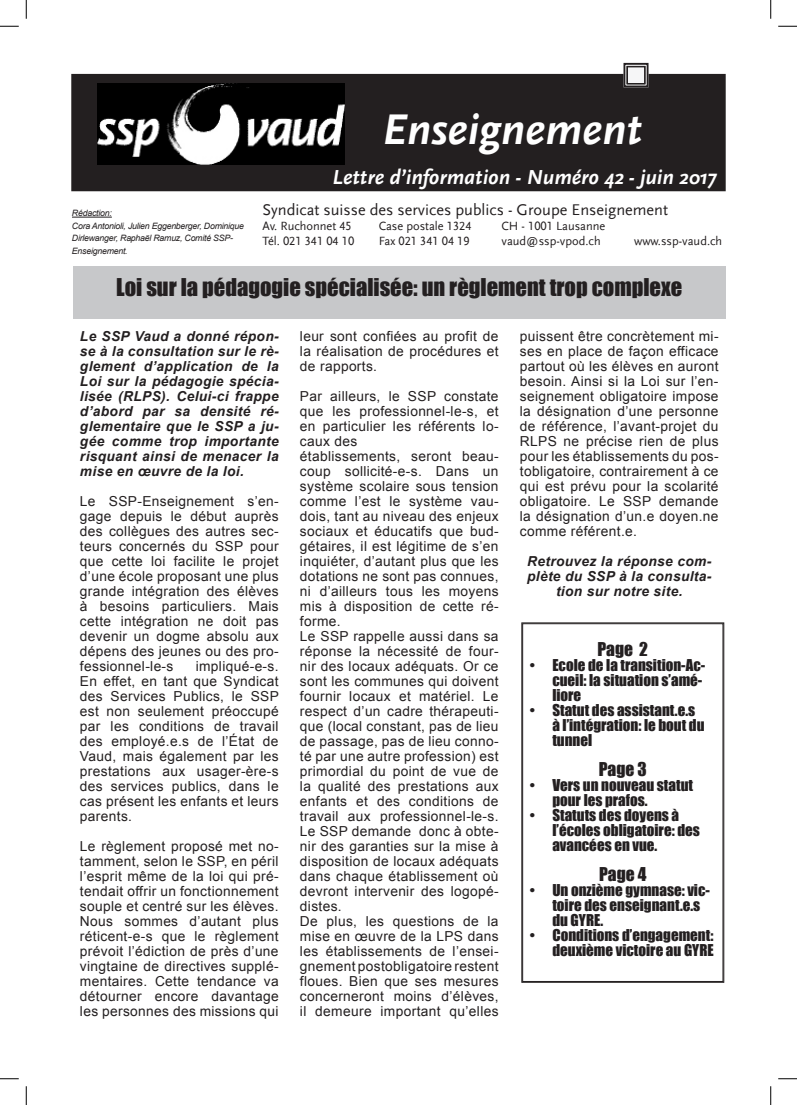
<style>
.page{position:relative;width:797px;height:1105px;background:#fff}
.page>*{position:absolute;margin:0;border:0;box-sizing:border-box;transform-origin:0 0}
.t1{font:italic 700 45px "Scala Sans";color:#fff}
.t2{font:22.5px "Impact";color:#231f20}
.t3{font:italic 700 21.25px "Scala Sans";color:#fff}
.t4{font:17.5px "Impact";color:#231f20}
.t5{font:16.25px "Scala Sans LF";color:#231f20}
.t6{font:15px/15px "Impact";color:#231f20}
.t7{font:13.75px/15px "Arial";letter-spacing:.025em;color:#231f20;text-align:justify}
.t8{font:italic 700 13.75px/15px "Arial";letter-spacing:.025em;color:#231f20;text-align:justify}
.t9{font:12.5px "Scala Sans LF";color:#231f20}
.t10{font:italic 8.75px/12.5px "Arial";letter-spacing:-.025em;color:#231f20}
</style>
<div class="page">
<div style="left:74px;top:76px;width:649px;height:113px;background:#231f20"></div>
<div style="left:71px;top:74px;width:654px;height:117px;border:5px solid #231f20"></div>
<img style="left:97px;top:84px;width:248px;height:80px">
<hr style="left:72px;top:217px;width:40px;height:1px;background:#231f20">
<svg style="left:382px;top:62px;width:267px;height:26px"></svg>
<div style="left:627px;top:67px;width:17px;height:17px;background:#f6f6f7"></div>
<div style="left:626px;top:66px;width:19px;height:18px;border:1px solid #231f20"></div>
<div style="left:73px;top:266px;width:652px;height:53px;background:#c7c8ca"></div>
<svg style="left:521px;top:622px;width:203px;height:361px"></svg>
<div style="left:522px;top:624px;width:201px;height:357px;border:1px solid #231f20"></div>
<svg style="left:0;top:25px;width:19px;height:2px"></svg>
<svg style="left:778px;top:25px;width:19px;height:2px"></svg>
<svg style="left:0;top:1078px;width:19px;height:1px"></svg>
<svg style="left:778px;top:1078px;width:19px;height:1px"></svg>
<svg style="left:25px;top:0;width:2px;height:19px"></svg>
<svg style="left:25px;top:1086px;width:2px;height:19px"></svg>
<svg style="left:770px;top:0;width:1px;height:19px"></svg>
<svg style="left:770px;top:1086px;width:1px;height:19px"></svg>
<h1 class="t1" style="left:382px;top:104px;width:261px">Enseignement</h1>
<h3 class="t3" style="left:332px;top:165px;width:385px">Lettre d’information - Numéro 42 - juin 2017</h3>
<p class="t10" style="left:72px;top:207px;width:173px">Rédaction:<br>Cora Antonioli, Julien Eggenberger, Dominique<br>Dirlewanger, Raphaël Ramuz, Comité SSP-<br>Enseignement.</p>
<p class="t5" style="left:262px;top:201px;width:407px">Syndicat suisse des services publics - Groupe Enseignement</p>
<p class="t9" style="left:262px;top:219px;width:91px">Av. Ruchonnet 45</p>
<p class="t9" style="left:379px;top:219px;width:94px">Case postale 1324</p>
<p class="t9" style="left:501px;top:219px;width:105px">CH - 1001 Lausanne</p>
<p class="t9" style="left:262px;top:234px;width:93px">Tél. 021 341 04 10</p>
<p class="t9" style="left:379px;top:234px;width:92px">Fax 021 341 04 19</p>
<p class="t9" style="left:501px;top:234px;width:101px">vaud@ssp-vpod.ch</p>
<p class="t9" style="left:634px;top:234px;width:90px">www.ssp-vaud.ch</p>
<h2 class="t2" style="left:116px;top:270px;width:567px">Loi sur la pédagogie spécialisée: un règlement trop complexe</h2>
<p class="t8" style="left:80px;top:329px;width:200px">Le SSP Vaud a donné répon&shy;se à la consultation sur le rè&shy;glement d’application de la Loi sur la pédagogie spécia&shy;lisée (RLPS). Celui-ci frappe d’abord par sa densité ré&shy;glementaire que le SSP a ju&shy;gée comme trop importante risquant ainsi de menacer la mise en œuvre de la loi.</p>
<p class="t7" style="left:80px;top:494px;width:200px">Le SSP-Enseignement s’en&shy;gage depuis le début auprès des collègues des autres sec&shy;teurs concernés du SSP pour que cette loi facilite le projet d’une école proposant une plus grande intégration des élèves à besoins particuliers. Mais cette intégration ne doit pas devenir un dogme absolu aux dépens des jeunes ou des pro&shy;fessionnel-le-s</p>
<p class="t7" style="left:300px;top:329px;width:200px">leur sont confiées au profit de la réalisation de procédures et de rapports.</p>
<p class="t7" style="left:300px;top:389px;width:200px;text-align:left">Par ailleurs, le SSP constate que les professionnel-le-s, et en particulier les référents lo&shy;caux des<br>établissements, seront beau&shy;coup sollicité-e-s. Dans un système scolaire sous tension comme l’est le système vau&shy;dois, tant au niveau des enjeux sociaux et éducatifs que bud&shy;gétaires, il est légitime de s’en inquiéter, d’autant plus que les dotations ne sont pas connues, ni d’ailleurs tous les moyens mis à disposition de cette ré&shy;forme.<br>Le SSP rappelle aussi dans sa réponse la nécessité de four&shy;nir des locaux adéquats. Or ce sont les communes qui doivent fournir locaux et matériel. Le respect d’un cadre thérapeuti&shy;que (local constant, pas de lieu de passage, pas de lieu conno&shy;té par une autre profession) est primordial du point de vue de la qualité des prestations aux enfants et des conditions de travail aux professionnel-le-s.<br>Le SSP demande donc à obte&shy;nir des garanties sur la mise à disposition de locaux adéquats dans chaque établissement où devront intervenir des logopé&shy;distes.<br>De plus, les questions de la mise en œuvre de la LPS dans les établissements de l’ensei&shy;gnement postobligatoire restent floues. Bien que ses mesures concerneront moins d’élèves, il demeure important qu’elles</p>
<p class="t7" style="left:520px;top:329px;width:200px">puissent être concrètement mi&shy;ses en place de façon efficace partout où les élèves en auront besoin. Ainsi si la Loi sur l’en&shy;seignement obligatoire impose la désignation d’une personne de référence, l’avant-projet du RLPS ne précise rien de plus pour les établissements du pos&shy;tobligatoire, contrairement à ce qui est prévu pour la scolarité obligatoire. Le SSP demande la désignation d’un.e doyen.ne comme référent.e.</p>
<p class="t8" style="left:527px;top:555px;width:186px;text-align:center">Retrouvez la réponse com&shy;plète du SSP à la consulta&shy;tion sur notre site.</p>
<p class="t4" style="left:597px;top:636px;width:52px">Page 2</p>
<p class="t6" style="left:552px;top:657px;width:154px;text-indent:-22px">• Ecole de la transition-Ac&shy;cueil: la situation s’amé&shy;liore</p>
<p class="t6" style="left:552px;top:702px;width:154px;text-indent:-22px">• Statut des assistant.e.s à l’intégration: le bout du tunnel</p>
<p class="t4" style="left:599px;top:756px;width:49px">Page 3</p>
<p class="t6" style="left:552px;top:777px;width:142px;text-indent:-22px">• Vers un nouveau statut pour les prafos.</p>
<p class="t6" style="left:552px;top:807px;width:149px;text-indent:-22px">• Statuts des doyens à l’écoles obligatoire: des avancées en vue.</p>
<p class="t4" style="left:599px;top:861px;width:49px">Page 4</p>
<p class="t6" style="left:552px;top:882px;width:159px;text-indent:-22px">• Un onzième gymnase: vic&shy;toire des enseignant.e.s du GYRE.</p>
<p class="t6" style="left:530px;top:927px;width:185px;text-align:right">• Conditions d’engagement: deuxième victoire au GYRE</p>
<p class="t7" style="left:80px;top:659px;width:200px;text-indent:116px">impliqué-e-s.<br>En effet, en tant que Syndicat des Services Publics, le SSP est non seulement préoccupé par les conditions de travail des employé.e.s de l’État de Vaud, mais également par les prestations aux usager-ère-s des services publics, dans le cas présent les enfants et leurs parents.</p>
<p class="t7" style="left:80px;top:839px;width:200px">Le règlement proposé met no&shy;tamment, selon le SSP, en péril l’esprit même de la loi qui pré&shy;tendait offrir un fonctionnement souple et centré sur les élèves.<br>Nous sommes d’autant plus réticent-e-s que le règlement prévoit l’édiction de près d’une vingtaine de directives supplé&shy;mentaires. Cette tendance va détourner encore davantage les personnes des missions qui</p>
</div>
